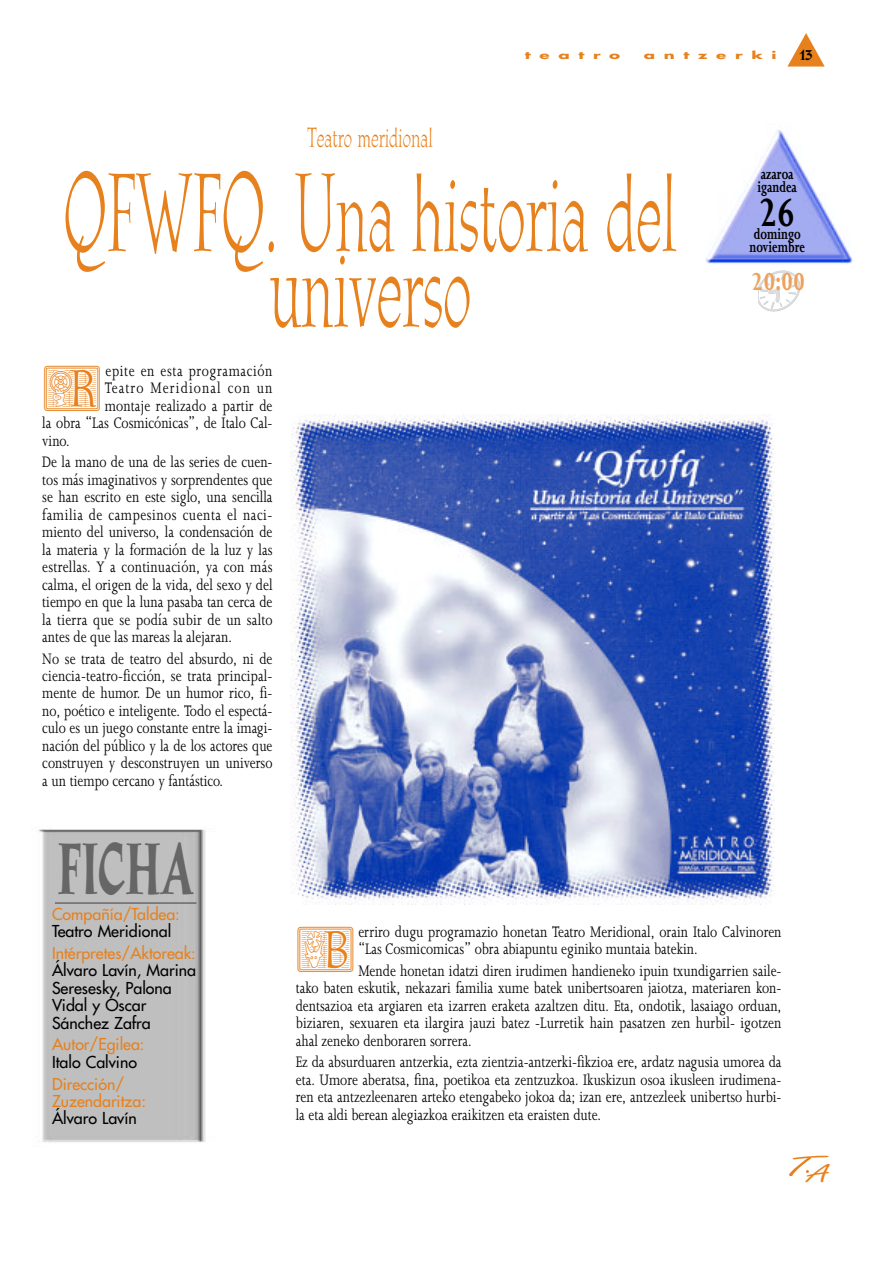
<style>
.page{position:relative;width:893px;height:1263px;background:#fff}
.page>*{position:absolute;margin:0;border:0;box-sizing:border-box;transform-origin:0 0}
.t1{font:104.7px "Cg Athenaeum";color:#e7811d;scale:.59 1}
.t2{font:700 66.75px "Cg Athenaeum";color:#666;scale:.67 1}
.t3{font:45.3px "Cg Athenaeum Initial Positive";color:#e7811d}
.t4{font:700 45.3px "Joanna";color:#000;scale:.75 1}
.t5{font:700 28.35px "Joanna";color:#eea15b;scale:.8 1}
.t6{font:27.9px "Freestyle Script";color:#e7811d;scale:2.18 1}
.t7{font:26.25px "Cg Athenaeum";color:#e7811d;scale:.7 1}
.t8{font:17.4px/17.4px "Joanna";color:#000;text-align:justify;scale:.8 1}
.t9{font:17.4px "Joanna";letter-spacing:.045em;color:#000;scale:.8 1}
.t10{font:17.4px "Joanna";letter-spacing:.08em;color:#000;scale:.8 1}
.t11{font:700 16.5px/12.9px "Joanna";color:#000;scale:.75 1}
.t12{font:16.05px/17.4px "Futura";color:#000}
.t13{font:16.05px/17.4px "Futura";color:#e7811d}
.t14{font:700 14.55px "Cg Athenaeum";color:#000}
.t15{font:700 10.2px "Futura";letter-spacing:.52em;color:#e7811d;scale:1.64 1}
</style>
<div class="page">
<svg style="left:758px;top:270px;width:43px;height:42px"></svg>
<svg style="left:787px;top:33px;width:37px;height:34px"></svg>
<img style="left:706px;top:130px;width:147px;height:134px">
<img style="left:290px;top:415px;width:485px;height:489px">
<img style="left:38px;top:829px;width:168px;height:313px">
<hr style="left:55px;top:902px;width:141px;height:2px;background:#666">
<h3 class="t7" style="left:307px;top:128px;width:181px">Teatro meridional</h3>
<p class="t15" style="left:524px;top:50px;width:60px">teatro</p>
<p class="t15" style="left:643px;top:50px;width:82px">antzerki</p>
<p class="t14" style="left:799px;top:49px;width:15px">13</p>
<h1 class="t1" style="left:63px;top:173px;width:1041px">QFWFQ. Una historia del</h1>
<h1 class="t1" style="left:269px;top:249px;width:344px">universo</h1>
<p class="t9" style="left:105px;top:364px;width:210px">epite en esta programación</p>
<p class="t10" style="left:105px;top:382px;width:211px">Teatro Meridional con un</p>
<p class="t8" style="left:105px;top:399px;width:211px">montaje realizado a partir de</p>
<p class="t8" style="left:42px;top:416px;width:289px">la obra “Las Cosmicónicas”, de Italo Cal-</p>
<p class="t8" style="left:42px;top:433px;width:36px">vino.</p>
<p class="t8" style="left:42px;top:455px;width:289px">De la mano de una de las series de cuen&shy;tos más imaginativos y sorprendentes que se han escrito en este siglo, una sencilla familia de campesinos cuenta el naci&shy;miento del universo, la condensación de la materia y la formación de la luz y las estrellas. Y a continuación, ya con más calma, el origen de la vida, del sexo y del tiempo en que la luna pasaba tan cerca de la tierra que se podía subir de un salto antes de que las mareas la alejaran.</p>
<p class="t8" style="left:42px;top:651px;width:289px">No se trata de teatro del absurdo, ni de ciencia-teatro-ficción, se trata principal&shy;mente de humor. De un humor rico, fi&shy;no, poético e inteligente. Todo el espectá&shy;culo es un juego constante entre la imagi&shy;nación del público y la de los actores que construyen y desconstruyen un universo a un tiempo cercano y fantástico.</p>
<h3 class="t3" style="left:44px;top:366px;width:58px">R</h3>
<h2 class="t2" style="left:58px;top:844px;width:204px">FICHA</h2>
<p class="t11" style="left:757px;top:169px;width:54px">azaroa igandea</p>
<h3 class="t4" style="left:759px;top:196px;width:50px">26</h3>
<p class="t11" style="left:754px;top:229px;width:64px">domingo</p>
<p class="t11" style="left:749px;top:242px;width:76px">noviembre</p>
<h3 class="t5" style="left:751px;top:271px;width:69px">20:00</h3>
<p class="t13" style="left:52px;top:906px;width:129px">Compañía/Taldea:</p>
<p class="t12" style="left:52px;top:924px;width:121px">Teatro Meridional</p>
<p class="t13" style="left:52px;top:946px;width:145px">Intérpretes/Aktoreak:</p>
<p class="t12" style="left:52px;top:963px;width:145px">Álvaro Lavín, Marina<br>Seresesky, Palona<br>Vidal y Oscar<br>Sánchez Zafra</p>
<p class="t13" style="left:52px;top:1037px;width:94px">Autor/Egilea:</p>
<p class="t12" style="left:52px;top:1054px;width:86px">Italo Calvino</p>
<p class="t13" style="left:52px;top:1076px;width:95px">Dirección/<br>Zuzendaritza:</p>
<p class="t12" style="left:52px;top:1111px;width:86px">Álvaro Lavín</p>
<p class="t8" style="left:358px;top:925px;width:530px">erriro dugu programazio honetan Teatro Meridional, orain Italo Calvinoren “Las Cosmicomicas” obra abiapuntu eginiko muntaia batekin.</p>
<p class="t8" style="left:296px;top:964px;width:608px;text-indent:63px">Mende honetan idatzi diren irudimen handieneko ipuin txundigarrien saile&shy;tako baten eskutik, nekazari familia xume batek unibertsoaren jaiotza, materiaren kon&shy;dentsazioa eta argiaren eta izarren eraketa azaltzen ditu. Eta, ondotik, lasaiago orduan, biziaren, sexuaren eta ilargira jauzi batez -Lurretik hain pasatzen zen hurbil- igotzen ahal zeneko denboraren sorrera.</p>
<p class="t8" style="left:296px;top:1055px;width:608px">Ez da absurduaren antzerkia, ezta zientzia-antzerki-fikzioa ere, ardatz nagusia umorea da eta. Umore aberatsa, fina, poetikoa eta zentzuzkoa. Ikuskizun osoa ikusleen irudimena&shy;ren eta antzezleenaren arteko etengabeko jokoa da; izan ere, antzezleek unibertso hurbi&shy;la eta aldi berean alegiazkoa eraikitzen eta eraisten dute.</p>
<h3 class="t3" style="left:297px;top:927px;width:58px">B</h3>
<h3 class="t6" style="left:784px;top:1157px;width:22px">T<sub>A</sub></h3>
</div>
